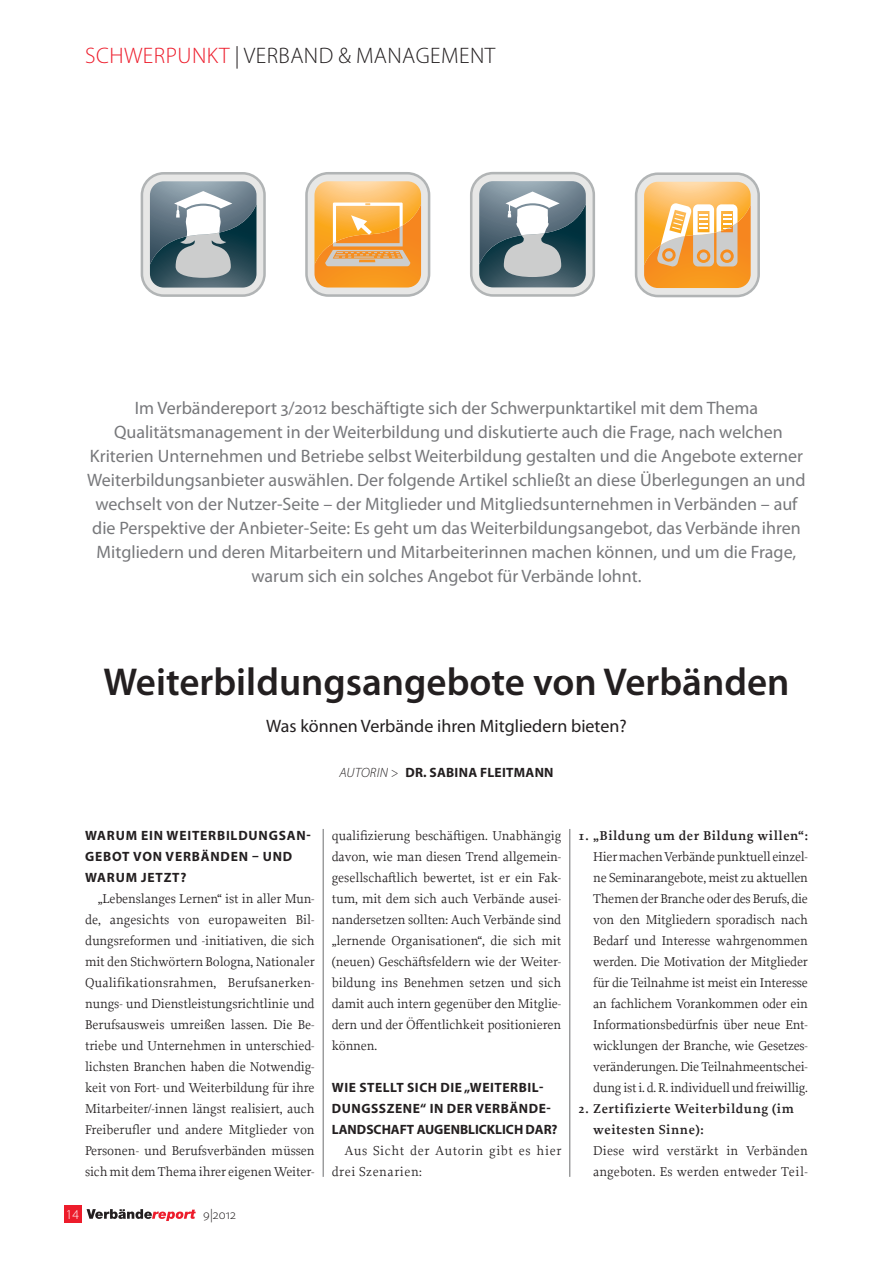
<style>
.page{position:relative;width:893px;height:1263px;background:#fff}
.page>*{position:absolute;margin:0;border:0;box-sizing:border-box;transform-origin:0 0}
.t1{font:600 39px "Myriad Pro";color:#231f20}
.t2{font:300 22.5px "Myriad Pro";letter-spacing:.02em;color:#231f20}
.t3{font:18px/24px "Myriad Pro";color:#77787b;text-align:center}
.t4{font:18px "Myriad Pro";color:#231f20}
.t5{font:13.5px/21px "Proforma";letter-spacing:-.01em;color:#231f20;text-align:justify}
.t6{font:700 13.5px/21px "Myriad Pro";letter-spacing:.04em;color:#231f20}
.t7{font:600 13.5px/21px "Proforma";letter-spacing:.04em;color:#231f20}
.t8{font:13.5px/21px "Proforma";letter-spacing:.01em;color:#231f20}
.t9{font:700 13.5px/21px "Myriad Pro";letter-spacing:.06em;color:#231f20}
.t10{font:13.5px/21px "Proforma";letter-spacing:.045em;color:#231f20}
.t11{font:700 13.5px "Myriad Pro";letter-spacing:.02em;color:#231f20}
.t12{font:300 13.5px "Myriad Pro";color:#231f20}
.t13{font:300 13.5px "Myriad Pro";color:#fff}
.s1{color:#ed1c2b}
.s2{font-weight:300;font-style:italic}
</style>
<div class="page">
<hr style="left:323px;top:829px;width:1px;height:348px;background:#6d6e70">
<hr style="left:570px;top:829px;width:1px;height:348px;background:#6d6e70">
<div style="left:64px;top:1205px;width:18px;height:17px;background:#ed1c2b"></div>
<svg style="left:87px;top:1209px;width:109px;height:12px"></svg>
<svg style="left:470px;top:172px;width:125px;height:125px;background:#92a0a7"></svg>
<svg style="left:305px;top:172px;width:125px;height:125px;background:#eebb7a"></svg>
<svg style="left:635px;top:172px;width:125px;height:125px;background:#ecc18a"></svg>
<svg style="left:141px;top:172px;width:125px;height:125px;background:#94a2a8"></svg>
<h2 class="t2" style="left:85px;top:47px;width:411px"><span class="s1">SCHWERPUNKT</span> | VERBAND &amp; MANAGEMENT</h2>
<p class="t3" style="left:87px;top:398px;width:720px">Im Verbändereport 3/2012 beschäftigte sich der Schwerpunktartikel mit dem Thema Qualitätsmanagement in der Weiterbildung und diskutierte auch die Frage, nach welchen Kriterien Unternehmen und Betriebe selbst Weiterbildung gestalten und die Angebote externer Weiterbildungsanbieter auswählen. Der folgende Artikel schließt an diese Überlegungen an und wechselt von der Nutzer-Seite – der Mitglieder und Mitgliedsunternehmen in Verbänden – auf die Perspektive der Anbieter-Seite: Es geht um das Weiterbildungsangebot, das Verbände ihren Mitgliedern und deren Mitarbeitern und Mitarbeiterinnen machen können, und um die Frage, warum sich ein solches Angebot für Verbände lohnt.</p>
<h1 class="t1" style="left:104px;top:667px;width:687px">Weiterbildungsangebote von Verbänden</h1>
<h3 class="t4" style="left:266px;top:719px;width:362px">Was können Verbände ihren Mitgliedern bieten?</h3>
<p class="t11" style="left:339px;top:767px;width:216px"><span class="s2">AUTORIN &gt;</span> DR. SABINA FLEITMANN</p>
<p class="t9" style="left:85px;top:826px;width:227px">WARUM EIN WEITERBILDUNGSAN-<br>GEBOT VON VERBÄNDEN – UND<br>WARUM JETZT?</p>
<p class="t5" style="left:85px;top:889px;width:231px;text-indent:13px">„Lebenslanges Lernen“ ist in aller Mun&shy;de, angesichts von europaweiten Bil&shy;dungsreformen und -initiativen, die sich mit den Stichwörtern Bologna, Nationaler Qualifikationsrahmen, Berufsanerken&shy;nungs- und Dienstleistungsrichtlinie und Berufsausweis umreißen lassen. Die Be&shy;triebe und Unternehmen in unterschied&shy;lichsten Branchen haben die Notwendig&shy;keit von Fort- und Weiterbildung für ihre Mitarbeiter/-innen längst realisiert, auch Freiberufler und andere Mitglieder von Personen- und Berufsverbänden müssen sich mit dem Thema ihrer eigenen Weiter-</p>
<p class="t13" style="left:66px;top:1209px;width:15px">14</p>
<p class="t12" style="left:203px;top:1209px;width:34px">9|2012</p>
<p class="t5" style="left:332px;top:826px;width:231px">qualifizierung beschäftigen. Unabhängig davon, wie man diesen Trend allgemein&shy;gesellschaftlich bewertet, ist er ein Fak&shy;tum, mit dem sich auch Verbände ausei&shy;nandersetzen sollten: Auch Verbände sind „lernende Organisationen“, die sich mit (neuen) Geschäftsfeldern wie der Weiter&shy;bildung ins Benehmen setzen und sich damit auch intern gegenüber den Mitglie&shy;dern und der Öffentlichkeit positionieren können.</p>
<p class="t6" style="left:332px;top:1078px;width:227px">WIE STELLT SICH DIE „WEITERBIL-<br>DUNGSSZENE“ IN DER VERBÄNDE-<br>LANDSCHAFT AUGENBLICKLICH DAR?</p>
<p class="t10" style="left:332px;top:1141px;width:231px;text-indent:13px">Aus Sicht der Autorin gibt es hier drei Szenarien:</p>
<p class="t7" style="left:578px;top:826px;width:231px">1. „Bildung um der Bildung willen“:</p>
<p class="t5" style="left:593px;top:847px;width:216px">Hier machen Verbände punktuell einzel&shy;ne Seminarangebote, meist zu aktuellen Themen der Branche oder des Berufs, die von den Mitgliedern sporadisch nach Bedarf und Interesse wahrgenommen werden. Die Motivation der Mitglieder für die Teilnahme ist meist ein Interesse an fachlichem Vorankommen oder ein Informationsbedürfnis über neue Ent&shy;wicklungen der Branche, wie Gesetzes&shy;veränderungen. Die Teilnahmeentschei&shy;dung ist i. d. R. individuell und freiwillig.</p>
<p class="t7" style="left:593px;top:1099px;width:202px;text-indent:-15px">2. Zertifizierte Weiterbildung (im weitesten Sinne):</p>
<p class="t8" style="left:593px;top:1141px;width:216px">Diese wird verstärkt in Verbänden angeboten. Es werden entweder Teil-</p>
</div>
